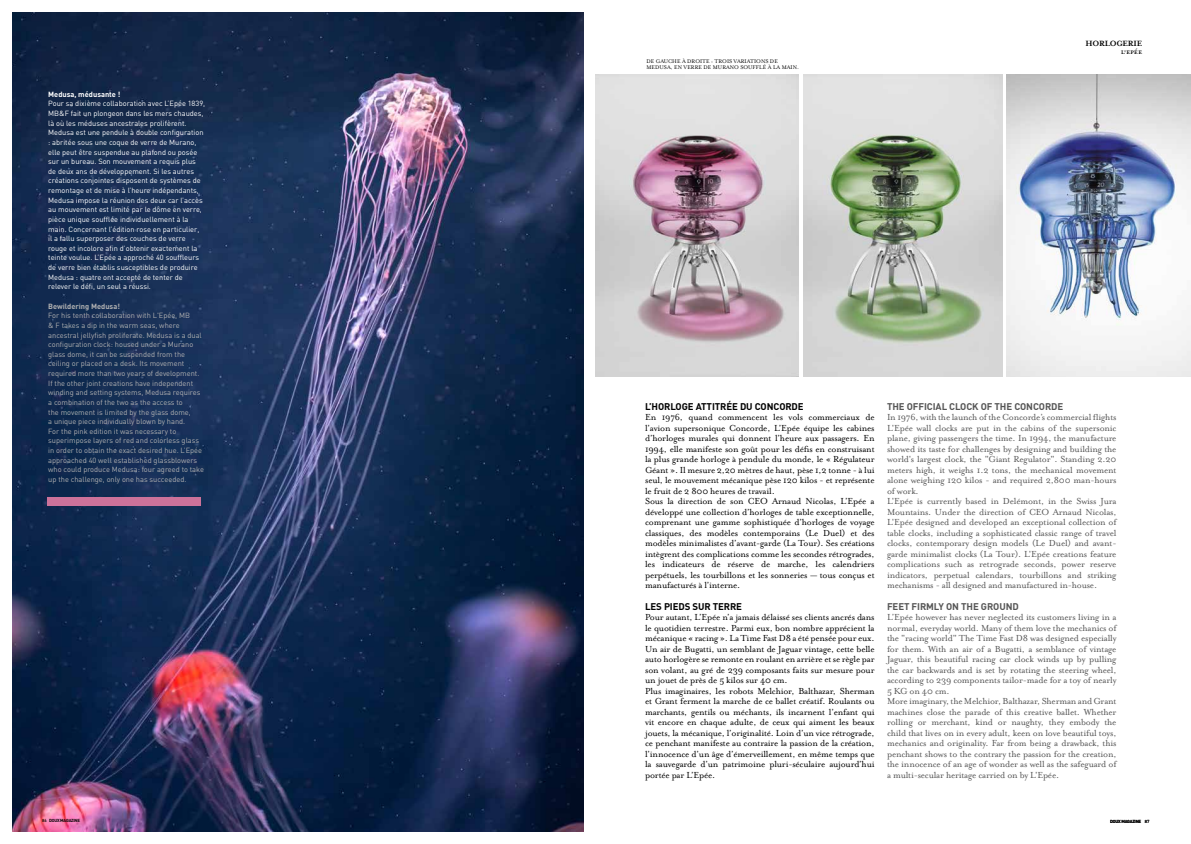
<style>
.page{position:relative;width:1191px;height:844px;background:#fff}
.page>*{position:absolute;margin:0;border:0;box-sizing:border-box;transform-origin:0 0}
.t1{font:10.5px "Mrs Eaves All Petite Caps";color:#000}
.t2{font:10.06px/10.5px "Mrs Eaves Roman";letter-spacing:-.02em;color:#565656}
.t3{font:10.06px/10.5px "Mrs Eaves Roman";letter-spacing:-.02em;color:#000}
.t4{font:700 9.62px "DIN";letter-spacing:-.01em;color:#565656}
.t5{font:700 9.62px "DIN";letter-spacing:-.01em;color:#000}
.t6{font:700 8.75px "Mrs Eaves";letter-spacing:-.03em;color:#000}
.t7{font:7.44px/9.6px "DIN";color:#fff}
.t8{font:7.44px/9.6px "DIN";color:#b0b0b1}
.t9{font:700 7.44px "DIN";color:#b0b0b1}
.t10{font:700 7.44px "DIN";color:#fff}
.t11{font:6.12px/6.1px "Mrs Eaves Roman";color:#000}
.t12{font:700 4.38px "DIN";letter-spacing:-.05em;color:#000}
.s1{font-weight:500}
</style>
<div class="page">
<img style="left:12px;top:12px;width:571px;height:819px">
<img style="left:595px;top:74px;width:203px;height:302px">
<img style="left:803px;top:75px;width:199px;height:302px">
<img style="left:1006px;top:75px;width:185px;height:302px">
<div style="left:47px;top:496px;width:154px;height:9px;background:#cc729a"></div>
<p class="t10" style="left:48px;top:89px;width:74px">Medusa, médusante !</p>
<p class="t7" style="left:48px;top:99px;width:158px">Pour sa dixième collaboration avec L’Epée 1839, MB&amp;F fait un plongeon dans les mers chaudes, là où les méduses ancestrales prolifèrent.<br>Medusa est une pendule à double configuration : abritée sous une coque de verre de Murano, elle peut être suspendue au plafond ou posée sur un bureau. Son mouvement a requis plus de deux ans de développement. Si les autres créations conjointes disposent de systèmes de remontage et de mise à l’heure indépendants, Medusa impose la réunion des deux car l’accès au mouvement est limité par le dôme en verre, pièce unique soufflée individuellement à la main. Concernant l’édition rose en particulier, il a fallu superposer des couches de verre rouge et incolore afin d’obtenir exactement la teinte voulue. L’Epée a approché 40 souffleurs de verre bien établis susceptibles de produire Medusa : quatre ont accepté de tenter de relever le défi, un seul a réussi.</p>
<p class="t9" style="left:48px;top:301px;width:73px">Bewildering Medusa!</p>
<p class="t8" style="left:48px;top:310px;width:157px">For his tenth collaboration with L'Epée, MB<br>&amp; F takes a dip in the warm seas, where ancestral jellyfish proliferate. Medusa is a dual configuration clock: housed under a Murano glass dome, it can be suspended from the ceiling or placed on a desk. Its movement required more than two years of development.<br>If the other joint creations have independent winding and setting systems, Medusa requires a combination of the two as the access to<br>the movement is limited by the glass dome,<br>a unique piece individually blown by hand.<br>For the pink edition it was necessary to superimpose layers of red and colorless glass in order to obtain the exact desired hue. L’Epée approached 40 well established glassblowers who could produce Medusa: four agreed to take up the challenge, only one has succeeded.</p>
<p class="t12" style="left:42px;top:817px;width:40px"><span class="s1">86</span> DOUX MAGAZINE</p>
<p class="t11" style="left:646px;top:58px;width:154px">DE GAUCHE À DROITE : TROIS VARIATIONS DE<br>MEDUSA, EN VERRE DE MURANO SOUFFLÉ À LA MAIN.</p>
<p class="t6" style="left:1085px;top:38px;width:58px">HORLOGERIE</p>
<p class="t1" style="left:1121px;top:47px;width:23px">L'EPÉE</p>
<p class="t5" style="left:645px;top:400px;width:160px">L’HORLOGE ATTITRÉE DU CONCORDE</p>
<p class="t3" style="left:645px;top:412px;width:231px">En 1976, quand commencent les vols commerciaux de l’avion supersonique Concorde, L’Epée équipe les cabines d’horloges murales qui donnent l’heure aux passagers. En 1994, elle manifeste son goût pour les défis en construisant la plus grande horloge à pendule du monde, le « Régulateur Géant ». Il mesure 2,20 mètres de haut, pèse 1,2 tonne - à lui seul, le mouvement mécanique pèse 120 kilos - et représente le fruit de 2 800 heures de travail.<br>Sous la direction de son CEO Arnaud Nicolas, L’Epée a développé une collection d’horloges de table exceptionnelle, comprenant une gamme sophistiquée d’horloges de voyage classiques, des modèles contemporains (Le Duel) et des modèles minimalistes d’avant-garde (La Tour). Ses créations intègrent des complications comme les secondes rétrogrades, les indicateurs de réserve de marche, les calendriers perpétuels, les tourbillons et les sonneries — tous conçus et manufacturés à l’interne.</p>
<p class="t5" style="left:645px;top:599px;width:98px">LES PIEDS SUR TERRE</p>
<p class="t3" style="left:645px;top:611px;width:231px">Pour autant, L’Epée n’a jamais délaissé ses clients ancrés dans le quotidien terrestre. Parmi eux, bon nombre apprécient la mécanique « racing ». La Time Fast D8 a été pensée pour eux.<br>Un air de Bugatti, un semblant de Jaguar vintage, cette belle auto horlogère se remonte en roulant en arrière et se règle par son volant, au gré de 239 composants faits sur mesure pour un jouet de près de 5 kilos sur 40 cm.<br>Plus imaginaires, les robots Melchior, Balthazar, Sherman et Grant ferment la marche de ce ballet créatif. Roulants ou marchants, gentils ou méchants, ils incarnent l’enfant qui vit encore en chaque adulte, de ceux qui aiment les beaux jouets, la mécanique, l’originalité. Loin d’un vice rétrograde, ce penchant manifeste au contraire la passion de la création, l’innocence d’un âge d’émerveillement, en même temps que la sauvegarde d’un patrimoine pluri-séculaire aujourd’hui portée par L’Epée.</p>
<p class="t4" style="left:887px;top:400px;width:178px">THE OFFICIAL CLOCK OF THE CONCORDE</p>
<p class="t2" style="left:887px;top:412px;width:231px">In 1976, with the launch of the Concorde’s commercial flights L'Epée wall clocks are put in the cabins of the supersonic plane, giving passengers the time. In 1994, the manufacture showed its taste for challenges by designing and building the world's largest clock, the "Giant Regulator". Standing 2.20 meters high, it weighs 1.2 tons, the mechanical movement alone weighing 120 kilos - and required 2,800 man-hours of work.<br>L'Epée is currently based in Delémont, in the Swiss Jura Mountains. Under the direction of CEO Arnaud Nicolas, L'Epée designed and developed an exceptional collection of table clocks, including a sophisticated classic range of travel clocks, contemporary design models (Le Duel) and avant&shy;garde minimalist clocks (La Tour). L'Epée creations feature complications such as retrograde seconds, power reserve indicators, perpetual calendars, tourbillons and striking mechanisms - all designed and manufactured in-house.</p>
<p class="t4" style="left:887px;top:599px;width:133px">FEET FIRMLY ON THE GROUND</p>
<p class="t2" style="left:887px;top:611px;width:231px">L’Epée however has never neglected its customers living in a normal, everyday world. Many of them love the mechanics of the "racing world" The Time Fast D8 was designed especially for them. With an air of a Bugatti, a semblance of vintage Jaguar, this beautiful racing car clock winds up by pulling the car backwards and is set by rotating the steering wheel, according to 239 components tailor-made for a toy of nearly 5 KG on 40 cm.<br>More imaginary, the Melchior, Balthazar, Sherman and Grant machines close the parade of this creative ballet. Whether rolling or merchant, kind or naughty, they embody the child that lives on in every adult, keen on love beautiful toys, mechanics and originality. Far from being a drawback, this penchant shows to the contrary the passion for the creation, the innocence of an age of wonder as well as the safeguard of a multi-secular heritage carried on by L'Epée.</p>
<p class="t12" style="left:1110px;top:818px;width:41px">DOUX MAGAZINE <span class="s1">87</span></p>
</div>
